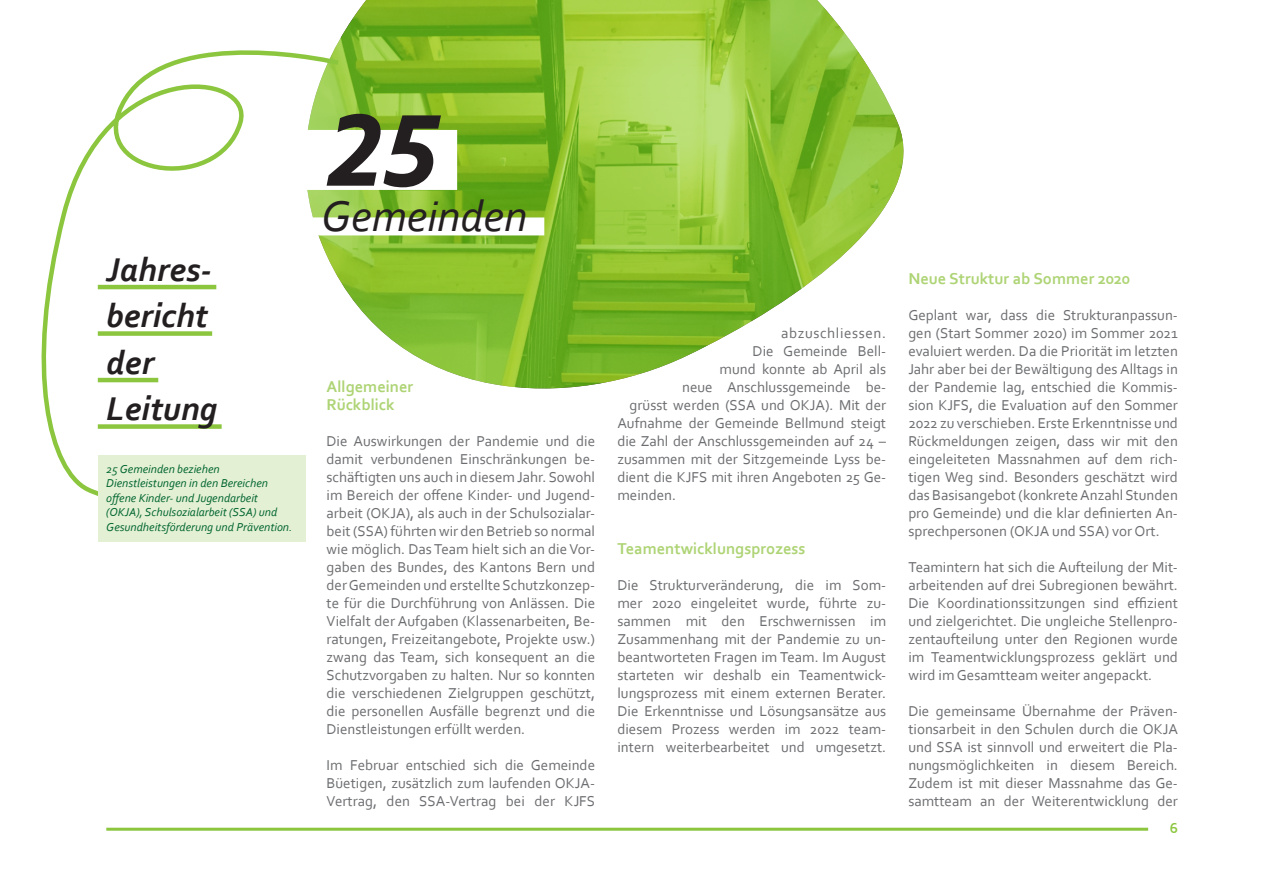
<style>
.page{position:relative;width:1263px;height:893px;background:#fff}
.page>*{position:absolute;margin:0;border:0;box-sizing:border-box;transform-origin:0 0}
.t1{font:italic 45px "Corbel";color:#231f20}
.t2{font:italic 700 34.5px/46.5px "Corbel";color:#231f20}
.t3{font:700 16.5px/18px "Corbel";color:#aed475}
.t4{font:15px/18px "Corbel";color:#6c6d70;text-align:justify}
.t5{font:15px "Corbel";letter-spacing:.04em;color:#6c6d70}
.t6{font:700 15px "Corbel";color:#8bc63e}
.t7{font:italic 12px/14.4px "Corbel";color:#00652e}
</style>
<div class="page">
<hr style="left:106px;top:828px;width:1042px;height:3px;background:#8bc63e">
<img style="left:343px;top:0;width:561px;height:389px">
<svg style="left:41px;top:34px;width:302px;height:479px"></svg>
<hr style="left:98px;top:285px;width:118px;height:4px;background:#8bc63e">
<div style="left:98px;top:331px;width:114px;height:5px;background:#8bc63e"></div>
<hr style="left:98px;top:378px;width:60px;height:4px;background:#8bc63e">
<div style="left:98px;top:424px;width:124px;height:5px;background:#8bc63e"></div>
<div style="left:98px;top:456px;width:207px;height:86px;background:#e4f0d4"></div>
<div style="left:259px;top:130px;width:198px;height:60px;background:#fff"></div>
<div style="left:304px;top:217px;width:240px;height:18px;background:#fff"></div>
<svg style="left:327px;top:113px;width:114px;height:17px"></svg>
<h2 class="t2" style="left:106px;top:245px;width:113px">Jahres&shy;bericht der<br>Leitung</h2>
<p class="t7" style="left:106px;top:461px;width:187px">25 Gemeinden beziehen Dienstleistungen in den Bereichen offene Kinder- und Jugendarbeit (OKJA), Schulsozialarbeit (SSA) und Gesundheitsförderung und Prävention.</p>
<h1 class="t1" style="left:321px;top:188px;width:208px">Gemeinden</h1>
<p class="t3" style="left:327px;top:377px;width:88px">Allgemeiner<br>Rückblick</p>
<p class="t4" style="left:327px;top:431px;width:270px">Die Auswirkungen der Pandemie und die damit verbundenen Einschränkungen be&shy;schäftigten uns auch in diesem Jahr. Sowohl im Bereich der offene Kinder- und Jugend&shy;arbeit (OKJA), als auch in der Schulsozialar&shy;beit (SSA) führten wir den Betrieb so normal wie möglich. Das Team hielt sich an die Vor&shy;gaben des Bundes, des Kantons Bern und der Gemeinden und erstellte Schutzkonzep&shy;te für die Durchführung von Anlässen. Die Vielfalt der Aufgaben (Klassenarbeiten, Be&shy;ratungen, Freizeitangebote, Projekte usw.) zwang das Team, sich konsequent an die Schutzvorgaben zu halten. Nur so konnten die verschiedenen Zielgruppen geschützt, die personellen Ausfälle begrenzt und die Dienstleistungen erfüllt werden.</p>
<p class="t4" style="left:327px;top:755px;width:270px">Im Februar entschied sich die Gemeinde Büetigen, zusätzlich zum laufenden OKJA-Vertrag, den SSA-Vertrag bei der KJFS</p>
<p class="t5" style="left:781px;top:323px;width:106px">abzuschliessen.</p>
<p class="t4" style="left:753px;top:341px;width:135px">Die Gemeinde Bell-</p>
<p class="t4" style="left:720px;top:359px;width:168px">mund konnte ab April als</p>
<p class="t4" style="left:682px;top:377px;width:205px">neue Anschlussgemeinde be-</p>
<p class="t4" style="left:630px;top:395px;width:258px">grüsst werden (SSA und OKJA). Mit der</p>
<p class="t4" style="left:617px;top:413px;width:270px">Aufnahme der Gemeinde Bellmund steigt</p>
<p class="t4" style="left:617px;top:431px;width:270px">die Zahl der Anschlussgemeinden auf 24 –</p>
<p class="t4" style="left:617px;top:449px;width:270px">zusammen mit der Sitzgemeinde Lyss be-</p>
<p class="t4" style="left:617px;top:467px;width:270px">dient die KJFS mit ihren Angeboten 25 Ge-</p>
<p class="t4" style="left:617px;top:485px;width:60px">meinden.</p>
<p class="t3" style="left:617px;top:539px;width:190px">Teamentwicklungsprozess</p>
<p class="t4" style="left:617px;top:575px;width:270px">Die Strukturveränderung, die im Som&shy;mer 2020 eingeleitet wurde, führte zu&shy;sammen mit den Erschwernissen im Zusammenhang mit der Pandemie zu un&shy;beantworteten Fragen im Team. Im August starteten wir deshalb ein Teamentwick&shy;lungsprozess mit einem externen Berater.<br>Die Erkenntnisse und Lösungsansätze aus diesem Prozess werden im 2022 team&shy;intern weiterbearbeitet und umgesetzt.</p>
<p class="t3" style="left:908px;top:269px;width:223px">Neue Struktur ab Sommer 2020</p>
<p class="t4" style="left:908px;top:305px;width:271px">Geplant war, dass die Strukturanpassun&shy;gen (Start Sommer 2020) im Sommer 2021 evaluiert werden. Da die Priorität im letzten Jahr aber bei der Bewältigung des Alltags in der Pandemie lag, entschied die Kommis&shy;sion KJFS, die Evaluation auf den Sommer 2022 zu verschieben. Erste Erkenntnisse und Rückmeldungen zeigen, dass wir mit den eingeleiteten Massnahmen auf dem rich&shy;tigen Weg sind. Besonders geschätzt wird das Basisangebot (konkrete Anzahl Stunden pro Gemeinde) und die klar definierten An&shy;sprechpersonen (OKJA und SSA) vor Ort.</p>
<p class="t4" style="left:908px;top:557px;width:271px">Teamintern hat sich die Aufteilung der Mit&shy;arbeitenden auf drei Subregionen bewährt.<br>Die Koordinationssitzungen sind effizient und zielgerichtet. Die ungleiche Stellenpro&shy;zentaufteilung unter den Regionen wurde im Teamentwicklungsprozess geklärt und wird im Gesamtteam weiter angepackt.</p>
<p class="t4" style="left:908px;top:701px;width:271px">Die gemeinsame Übernahme der Präven&shy;tionsarbeit in den Schulen durch die OKJA und SSA ist sinnvoll und erweitert die Pla&shy;nungsmöglichkeiten in diesem Bereich.<br>Zudem ist mit dieser Massnahme das Ge&shy;samtteam an der Weiterentwicklung der</p>
<p class="t6" style="left:1170px;top:819px;width:10px">6</p>
</div>
